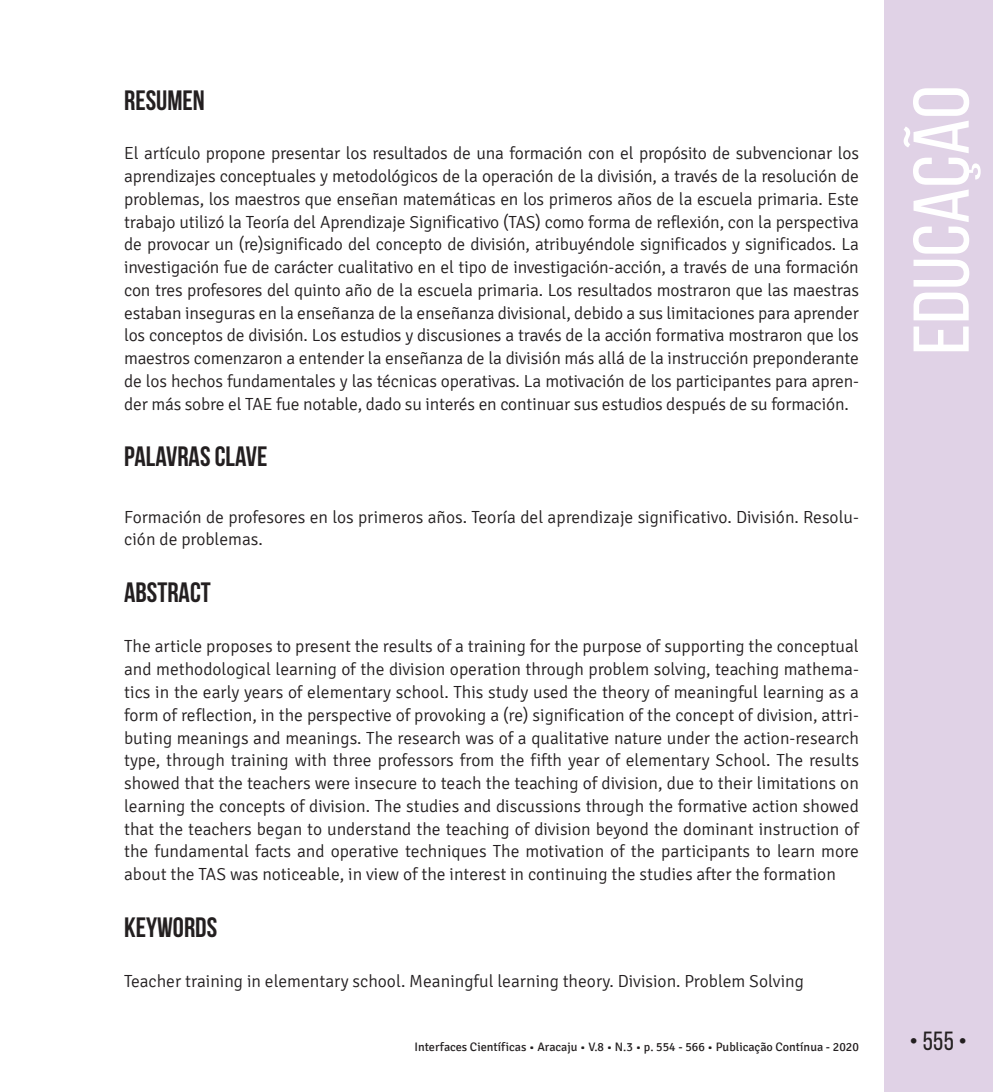
<style>
.page{position:relative;width:993px;height:1092px;background:#fff}
.page>*{position:absolute;margin:0;border:0;box-sizing:border-box;transform-origin:0 0}
.t1{font:78.75px "Bebas Neue";color:#fff;scale:1.09 1}
.Título_1{font:700 28px "Bebas Neue";color:#231f20}
.t2{font:26.25px "Bebas Neue";color:#231f20}
.TEXTO{font:300 17.5px/22.8px "Signika";color:#231f20;text-align:justify}
.t3{font:12.25px "Signika";color:#231f20}
</style>
<div class="page">
<div style="left:883px;top:0;width:109px;height:1091px;background:#e0d2e6"></div>
<p class="Título_1" style="left:124px;top:85px;width:82px">RESUMEN</p>
<p class="TEXTO" style="left:124px;top:142px;width:736px">El artículo propone presentar los resultados de una formación con el propósito de subvencionar los aprendizajes conceptuales y metodológicos de la operación de la división, a través de la resolución de problemas, los maestros que enseñan matemáticas en los primeros años de la escuela primaria. Este trabajo utilizó la Teoría del Aprendizaje Significativo (TAS) como forma de reflexión, con la perspectiva de provocar un (re)significado del concepto de división, atribuyéndole significados y significados. La investigación fue de carácter cualitativo en el tipo de investigación-acción, a través de una formación con tres profesores del quinto año de la escuela primaria. Los resultados mostraron que las maestras estaban inseguras en la enseñanza de la enseñanza divisional, debido a sus limitaciones para aprender los conceptos de división. Los estudios y discusiones a través de la acción formativa mostraron que los maestros comenzaron a entender la enseñanza de la división más allá de la instrucción preponderante de los hechos fundamentales y las técnicas operativas. La motivación de los participantes para apren&shy;der más sobre el TAE fue notable, dado su interés en continuar sus estudios después de su formación.</p>
<p class="Título_1" style="left:124px;top:441px;width:145px">PALAVRAS CLAVE</p>
<p class="TEXTO" style="left:124px;top:505px;width:736px">Formación de profesores en los primeros años. Teoría del aprendizaje significativo. División. Resolu&shy;ción de problemas.</p>
<p class="Título_1" style="left:124px;top:576px;width:88px">ABSTRACT</p>
<p class="TEXTO" style="left:124px;top:635px;width:736px">The article proposes to present the results of a training for the purpose of supporting the conceptual and methodological learning of the division operation through problem solving, teaching mathema&shy;tics in the early years of elementary school. This study used the theory of meaningful learning as a form of reflection, in the perspective of provoking a (re) signification of the concept of division, attri&shy;buting meanings and meanings. The research was of a qualitative nature under the action-research type, through training with three professors from the fifth year of elementary School. The results showed that the teachers were insecure to teach the teaching of division, due to their limitations on learning the concepts of division. The studies and discussions through the formative action showed that the teachers began to understand the teaching of division beyond the dominant instruction of the fundamental facts and operative techniques The motivation of the participants to learn more about the TAS was noticeable, in view of the interest in continuing the studies after the formation</p>
<p class="Título_1" style="left:124px;top:911px;width:94px">KEYWORDS</p>
<p class="TEXTO" style="left:124px;top:970px;width:681px">Teacher training in elementary school. Meaningful learning theory. Division. Problem Solving</p>
<h1 class="t1" style="left:898px;top:355px;width:248px;rotate:-90deg">EDUCAÇÃO</h1>
<p class="t3" style="left:414px;top:1040px;width:446px">Interfaces Científicas • Aracaju • V.8 • N.3 • p. 554 - 566 • Publicação Contínua - 2020</p>
<h3 class="t2" style="left:909px;top:1026px;width:59px">• 555 •</h3>
</div>
